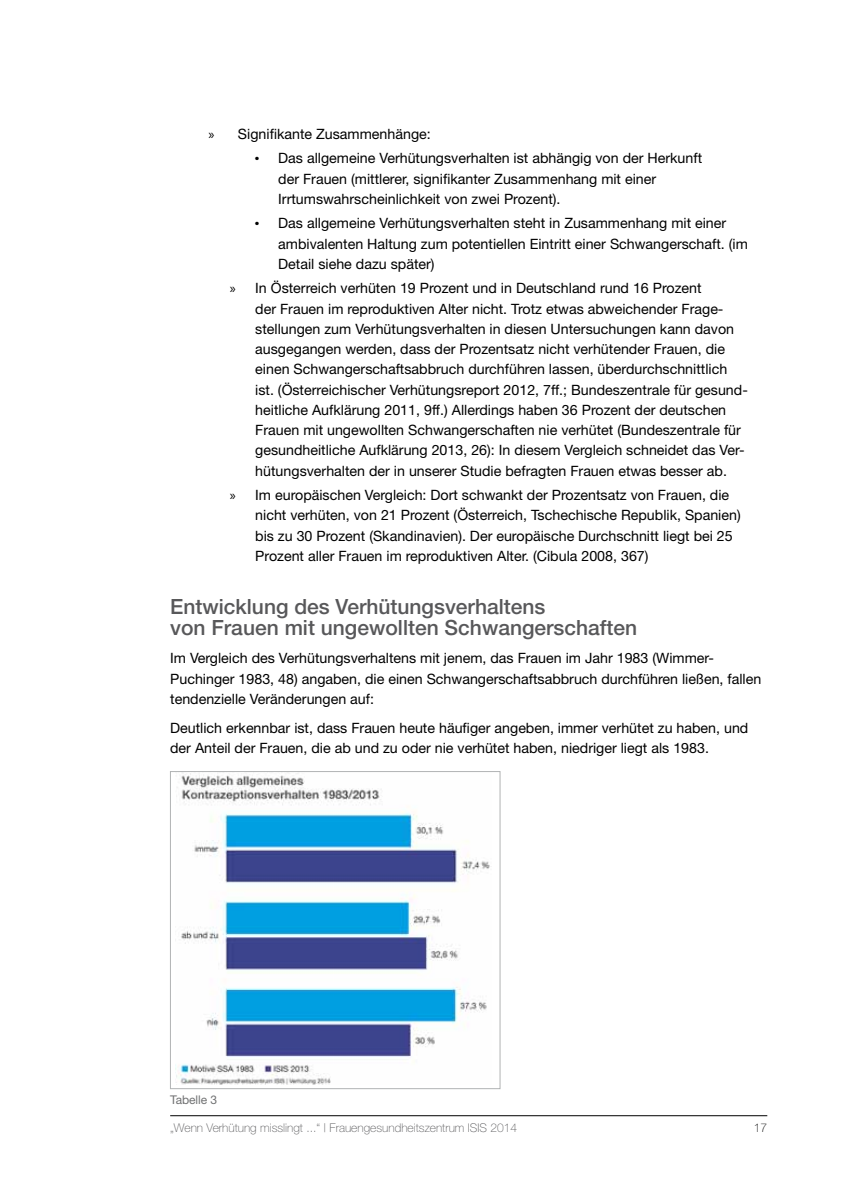
<style>
.page{position:relative;width:851px;height:1191px;background:#fff}
.page>*{position:absolute;margin:0;border:0;box-sizing:border-box;transform-origin:0 0}
.t1{font:500 21px/20.2px "Helvetica Neue";color:#58585a}
.t2{font:14.25px/20.2px "Helvetica Neue";color:#000}
.t3{font:100 12px "Helvetica Neue";color:#58585a}
.t4{font:12px "Helvetica Neue";letter-spacing:-.005em;color:#707172}
.t5{font:100 12px "Helvetica Neue";color:#000}
.s1{font-family:"Myriad Pro"}
</style>
<div class="page">
<hr style="left:170px;top:1115px;width:597px;height:1px;background:#000">
<img style="left:176px;top:773px;width:314px;height:311px">
<div style="left:170px;top:771px;width:330px;height:318px;border:1px solid #b1b3b4"></div>
<p class="t2" style="left:278px;top:121px;width:425px;line-height:24.5px;text-indent:-70px"><span class="s1">»</span> Signifikante Zusammenhänge:<br>Das allgemeine Verhütungsverhalten ist abhängig von der Herkunft</p>
<p class="t2" style="left:278px;top:168px;width:379px">der Frauen (mittlerer, signifikanter Zusammenhang mit einer<br>Irrtumswahrscheinlichkeit von zwei Prozent).</p>
<p class="t2" style="left:278px;top:213px;width:471px">Das allgemeine Verhütungsverhalten steht in Zusammenhang mit einer ambivalenten Haltung zum potentiellen Eintritt einer Schwangerschaft. (im<br>Detail siehe dazu später)</p>
<p class="t2" style="left:255px;top:278px;width:494px;text-indent:-26px"><span class="s1">»</span> In Österreich verhüten 19 Prozent und in Deutschland rund 16 Prozent<br>der Frauen im reproduktiven Alter nicht. Trotz etwas abweichender Frage&shy;stellungen zum Verhütungsverhalten in diesen Untersuchungen kann davon ausgegangen werden, dass der Prozentsatz nicht verhütender Frauen, die einen Schwangerschaftsabbruch durchführen lassen, überdurchschnittlich ist. (Österreichischer Verhütungsreport 2012, 7ff.; Bundeszentrale für gesund&shy;heitliche Aufklärung 2011, 9ff.) Allerdings haben 36 Prozent der deutschen Frauen mit ungewollten Schwangerschaften nie verhütet (Bundeszentrale für gesundheitliche Aufklärung 2013, 26): In diesem Vergleich schneidet das Ver&shy;hütungsverhalten der in unserer Studie befragten Frauen etwas besser ab.</p>
<p class="t2" style="left:255px;top:485px;width:487px;text-indent:-26px"><span class="s1">»</span> Im europäischen Vergleich: Dort schwankt der Prozentsatz von Frauen, die nicht verhüten, von 21 Prozent (Österreich, Tschechische Republik, Spanien) bis zu 30 Prozent (Skandinavien). Der europäische Durchschnitt liegt bei 25<br>Prozent aller Frauen im reproduktiven Alter. (Cibula 2008, 367)</p>
<h1 class="t1" style="left:170px;top:596px;width:468px">Entwicklung des Verhütungsverhaltens<br>von Frauen mit ungewollten Schwangerschaften</h1>
<p class="t2" style="left:170px;top:648px;width:592px">Im Vergleich des Verhütungsverhaltens mit jenem, das Frauen im Jahr 1983 (Wimmer-<br>Puchinger 1983, 48) angaben, die einen Schwangerschaftsabbruch durchführen ließen, fallen tendenzielle Veränderungen auf:</p>
<p class="t2" style="left:170px;top:717px;width:579px">Deutlich erkennbar ist, dass Frauen heute häufiger angeben, immer verhütet zu haben, und der Anteil der Frauen, die ab und zu oder nie verhütet haben, niedriger liegt als 1983.</p>
<p class="t4" style="left:170px;top:1092px;width:48px">Tabelle 3</p>
<p class="t3" style="left:170px;top:1121px;width:348px">„Wenn Verhütung misslingt ...“ | Frauengesundheitszentrum ISIS 2014</p>
<p class="t5" style="left:753px;top:1121px;width:15px">17</p>
</div>
